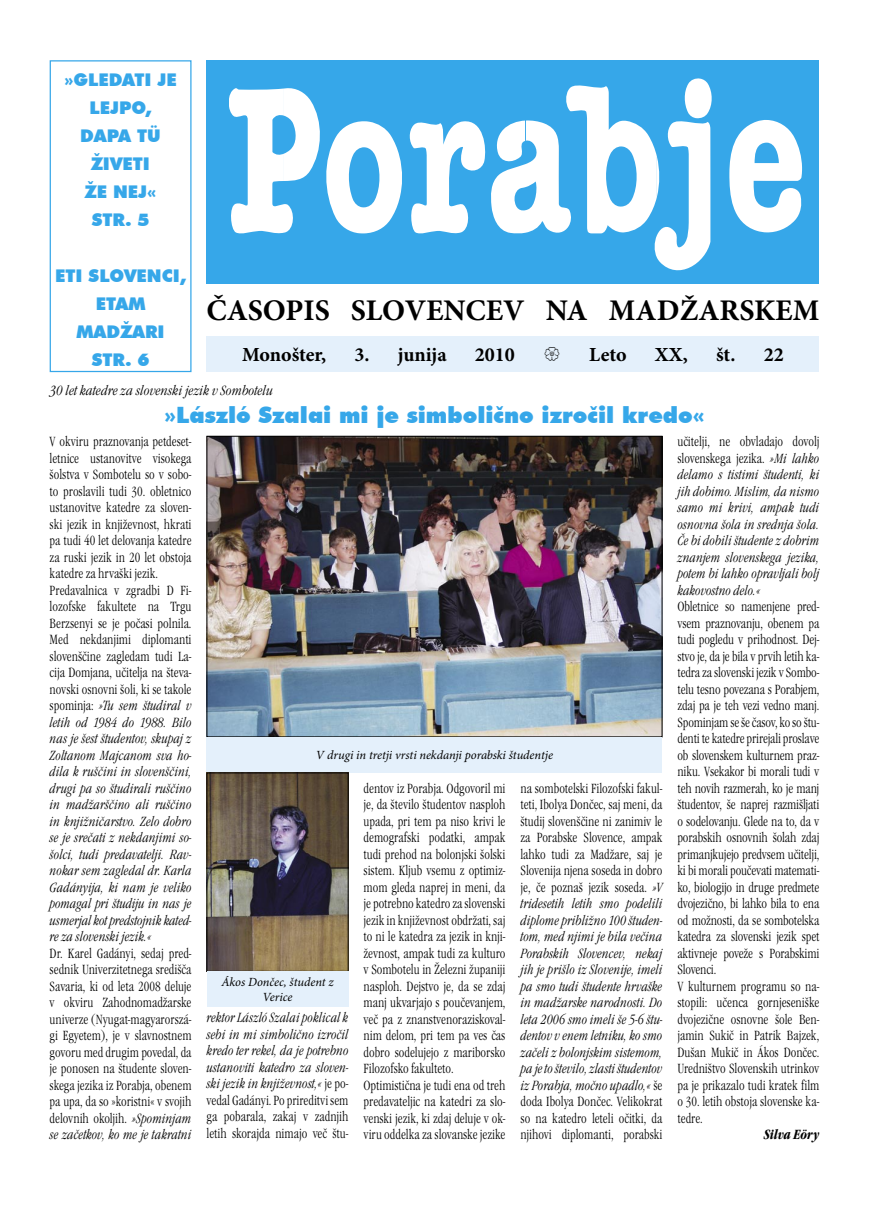
<style>
.page{position:relative;width:869px;height:1205px;background:#fff}
.page>*{position:absolute;margin:0;border:0;box-sizing:border-box;transform-origin:0 0}
.t1{font:700 30px "Minion Pro";color:#000}
.cím{font:900 22.5px "Futura BT";color:#36a7e9}
.t2{font:700 20px "Minion Pro";color:#000}
.cím-2{font:900 17.5px/28px "Futura BT";color:#36a7e9;text-align:center}
.ujszoveg{font:13.75px/16.5px "Garamond Itc TEE Ligh Cond";color:#000;text-align:justify;scale:.93 1}
.ujszoveg-2{font:13.75px/16.5px "Garamond Itc TEE Ligh Cond Ital";color:#000;text-align:justify;scale:.93 1}
.ujszoveg-3{font:13.75px "Garamond Itc TEE Ligh Cond Ital";color:#000}
.ujalairas{font:italic 700 condensed 13.75px "Garamond Itc TEE";color:#000;scale:.93 1}
.szoveg{font:italic 12.5px/15px "Minion Pro";letter-spacing:-.01em;color:#000;text-align:center}
.s1{font-family:"Garamond Itc TEE Ligh Cond"}
.s2{font-family:"Garamond Itc TEE Ligh Cond Ital"}
</style>
<div class="page">
<div style="left:206px;top:337px;width:613px;height:35px;background:#e4f0fb"></div>
<div style="left:206px;top:60px;width:613px;height:223px;background:#36a7e9"></div>
<svg style="left:229px;top:79px;width:572px;height:191px"></svg>
<div style="left:50px;top:60px;width:141px;height:312px;border:1px solid #36a7e9"></div>
<img style="left:208px;top:438px;width:452px;height:297px">
<div style="left:206px;top:436px;width:456px;height:301px;border:1px solid #000"></div>
<div style="left:206px;top:737px;width:456px;height:35px;background:#e4f0fb"></div>
<img style="left:208px;top:774px;width:138px;height:195px">
<div style="left:206px;top:772px;width:142px;height:199px;border:1px solid #000"></div>
<div style="left:206px;top:971px;width:142px;height:36px;background:#e4f0fb"></div>
<p class="cím-2" style="left:64px;top:65px;width:114px">»GLEDATI JE<br>LEJPO,</p>
<p class="cím-2" style="left:80px;top:121px;width:82px">DAPA TÜ</p>
<p class="cím-2" style="left:91px;top:149px;width:60px">ŽIVETI</p>
<p class="cím-2" style="left:85px;top:177px;width:73px">ŽE NEJ«</p>
<p class="cím-2" style="left:92px;top:205px;width:59px">STR. 5</p>
<p class="cím-2" style="left:55px;top:261px;width:132px">ETI SLOVENCI,</p>
<p class="cím-2" style="left:96px;top:289px;width:51px">ETAM</p>
<p class="cím-2" style="left:76px;top:317px;width:90px">MADŽARI</p>
<p class="cím-2" style="left:92px;top:345px;width:59px">STR. 6</p>
<p class="ujszoveg-3" style="left:50px;top:383px;width:225px">30 let katedre za slovenski jezik v Sombotelu</p>
<p class="t1" style="left:206px;top:292px;width:614px">ČASOPIS SLOVENCEV NA MADŽARSKEM</p>
<p class="t2" style="left:242px;top:343px;width:86px">Monošter,</p>
<p class="t2" style="left:354px;top:343px;width:94px">3. junija</p>
<p class="t2" style="left:474px;top:343px;width:41px">2010</p>
<p class="t2" style="left:589px;top:343px;width:39px">Leto</p>
<p class="t2" style="left:654px;top:343px;width:35px">XX,</p>
<p class="t2" style="left:715px;top:343px;width:69px">št. 22</p>
<p class="cím" style="left:164px;top:401px;width:541px">»László Szalai mi je simbolično izročil kredo«</p>
<p class="ujszoveg" style="left:50px;top:433px;width:154px">V okviru praznovanja petdeset&shy;letnice ustanovitve visokega šolstva v Sombotelu so v sobo&shy;to proslavili tudi 30. obletnico ustanovitve katedre za sloven&shy;ski jezik in književnost, hkrati pa tudi 40 let delovanja katedre za ruski jezik in 20 let obstoja katedre za hrvaški jezik.</p>
<p class="ujszoveg-2" style="left:50px;top:582px;width:154px"><span class="s1">Predavalnica v zgradbi D Fi&shy;lozofske fakultete na Trgu Berzsenyi se je počasi polnila.<br>Med nekdanjimi diplomanti slovenščine zagledam tudi La&shy;cija Domjana, učitelja na števa&shy;novski osnovni šoli, ki se takole spominja:</span> »Tu sem študiral v letih od 1984 do 1988. Bilo nas je šest študentov, skupaj z Zoltanom Majcanom sva ho&shy;dila k ruščini in slovenščini, drugi pa so študirali ruščino in madžarščino ali ruščino in knjižničarstvo. Zelo dobro se je srečati z nekdanjimi so&shy;šolci, tudi predavatelji. Rav&shy;nokar sem zagledal dr. Karla Gadányija, ki nam je veliko pomagal pri študiju in nas je usmerjal kot predstojnik kated&shy;re za slovenski jezik.«</p>
<p class="ujszoveg" style="left:50px;top:945px;width:154px">Dr. Karel Gadányi, sedaj pred&shy;sednik Univerzitetnega središča Savaria, ki od leta 2008 deluje v okviru Zahodnomadžarske univerze (Nyugat-magyarorszá&shy;gi Egyetem), je v slavnostnem govoru med drugim povedal, da je ponosen na študente sloven&shy;skega jezika iz Porabja, obenem pa upa, da so »koristni« v svojih delovnih okoljih. <span class="s2">»Spominjam se začetkov, ko me je takratni</span></p>
<p class="szoveg" style="left:316px;top:748px;width:238px">V drugi in tretji vrsti nekdanji porabski študentje</p>
<p class="szoveg" style="left:221px;top:975px;width:114px">Ákos Dončec, študent z<br>Verice</p>
<p class="ujszoveg-2" style="left:206px;top:1010px;width:154px">rektor László Szalai poklical k sebi in mi simbolično izročil kredo ter rekel, da je potrebno ustanoviti katedro za sloven&shy;ski jezik in književnost,« <span class="s1">je po&shy;vedal Gadányi. Po prireditvi sem ga pobarala, zakaj v zadnjih letih skorajda nimajo več štu-</span></p>
<p class="ujszoveg" style="left:363px;top:780px;width:154px">dentov iz Porabja. Odgovoril mi je, da število študentov nasploh upada, pri tem pa niso krivi le demografski podatki, ampak tudi prehod na bolonjski šolski sistem. Kljub vsemu z optimiz&shy;mom gleda naprej in meni, da je potrebno katedro za slovenski jezik in književnost obdržati, saj to ni le katedra za jezik in knji&shy;ževnost, ampak tudi za kulturo v Sombotelu in Železni županiji nasploh. Dejstvo je, da se zdaj manj ukvarjajo s poučevanjem, več pa z znanstvenoraziskoval&shy;nim delom, pri tem pa ves čas dobro sodelujejo z mariborsko Filozofsko fakulteto.</p>
<p class="ujszoveg" style="left:363px;top:1077px;width:154px">Optimistična je tudi ena od treh predavateljic na katedri za slo&shy;venski jezik, ki zdaj deluje v ok&shy;viru oddelka za slovanske jezike</p>
<p class="ujszoveg-2" style="left:520px;top:780px;width:154px"><span class="s1">na sombotelski Filozofski fakul&shy;teti, Ibolya Dončec, saj meni, da študij slovenščine ni zanimiv le za Porabske Slovence, ampak lahko tudi za Madžare, saj je Slovenija njena soseda in dobro je, če poznaš jezik soseda.</span> »V tridesetih letih smo podelili diplome približno 100 študen&shy;tom, med njimi je bila večina Porabskih Slovencev, nekaj jih je prišlo iz Slovenije, imeli pa smo tudi študente hrvaške in madžarske narodnosti. Do leta 2006 smo imeli še 5-6 štu&shy;dentov v enem letniku, ko smo začeli z bolonjskim sistemom, pa je to število, zlasti študentov iz Porabja, močno upadlo,« <span class="s1">še doda Ibolya Dončec. Velikokrat so na katedro leteli očitki, da njihovi diplomanti, porabski</span></p>
<p class="ujszoveg-2" style="left:677px;top:434px;width:154px"><span class="s1">učitelji, ne obvladajo dovolj slovenskega jezika.</span> »Mi lahko delamo s tistimi študenti, ki jih dobimo. Mislim, da nismo samo mi krivi, ampak tudi osnovna šola in srednja šola.<br>Če bi dobili študente z dobrim znanjem slovenskega jezika, potem bi lahko opravljali bolj kakovostno delo.«</p>
<p class="ujszoveg" style="left:677px;top:598px;width:154px">Obletnice so namenjene pred&shy;vsem praznovanju, obenem pa tudi pogledu v prihodnost. Dej&shy;stvo je, da je bila v prvih letih ka&shy;tedra za slovenski jezik v Sombo&shy;telu tesno povezana s Porabjem, zdaj pa je teh vezi vedno manj.<br>Spominjam se še časov, ko so štu&shy;denti te katedre prirejali proslave ob slovenskem kulturnem praz&shy;niku. Vsekakor bi morali tudi v teh novih razmerah, ko je manj študentov, še naprej razmišljati o sodelovanju. Glede na to, da v porabskih osnovnih šolah zdaj primanjkujejo predvsem učitelji, ki bi morali poučevati matemati&shy;ko, biologijo in druge predmete dvojezično, bi lahko bila to ena od možnosti, da se sombotelska katedra za slovenski jezik spet aktivneje poveže s Porabskimi Slovenci.</p>
<p class="ujszoveg" style="left:677px;top:978px;width:154px">V kulturnem programu so na&shy;stopili: učenca gornjeseniške dvojezične osnovne šole Ben&shy;jamin Sukič in Patrik Bajzek, Dušan Mukič in Ákos Dončec.<br>Uredništvo Slovenskih utrinkov pa je prikazalo tudi kratek film o 30. letih obstoja slovenske ka&shy;tedre.</p>
<p class="ujalairas" style="left:763px;top:1127px;width:61px">Silva Eöry</p>
</div>
